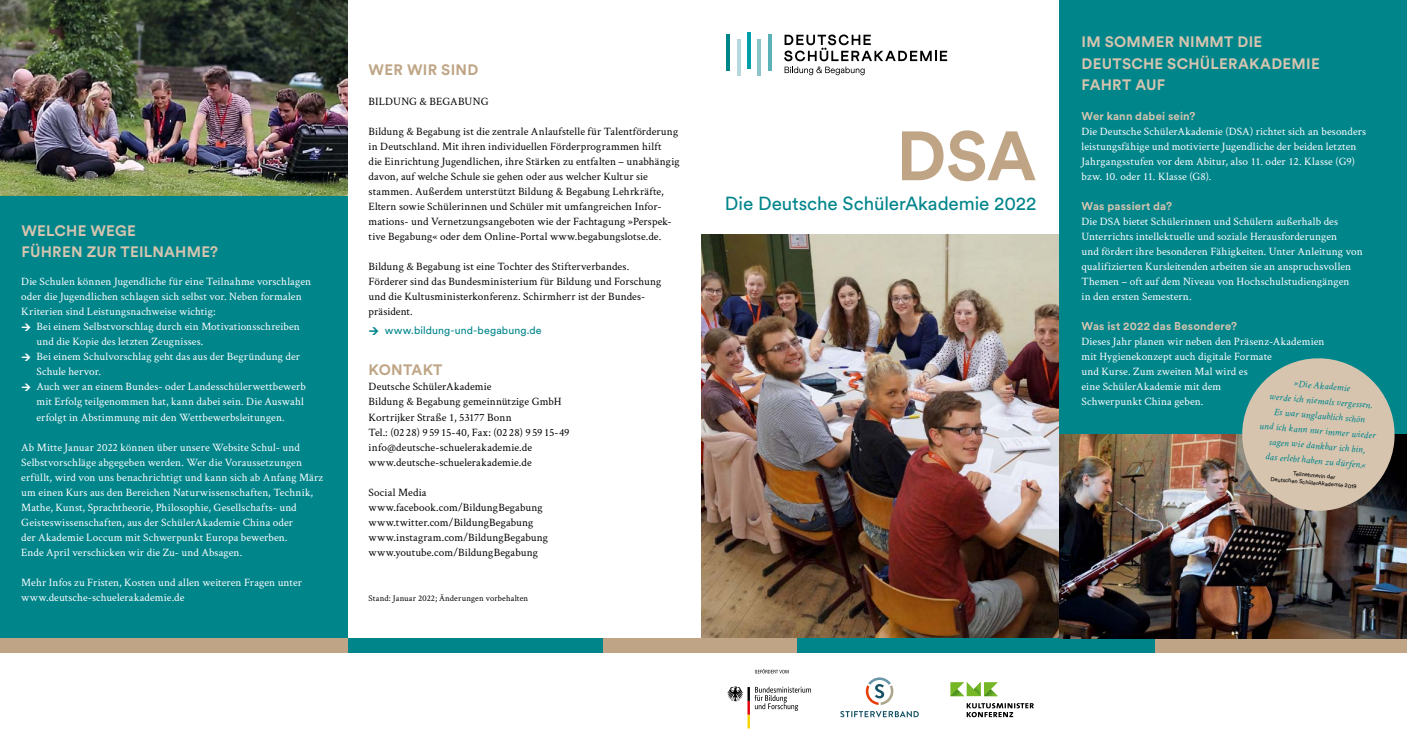
<style>
.page{position:relative;width:1407px;height:745px;background:#fff}
.page>*{position:absolute;margin:0;border:0;box-sizing:border-box;transform-origin:0 0}
.t1{font:700 68.75px "Circular XX";color:#bfa585}
.t2{font:18.75px "Circular XX";letter-spacing:-.005em;color:#00858b}
.t3{font:700 15px/21.2px "Circular XX";letter-spacing:.015em;color:#d6c4af}
.t4{font:700 15px "Circular XX";letter-spacing:.02em;color:#bfa585}
.t5{font:11.25px/15px "Crimson Text";letter-spacing:.01em;color:#fff}
.t6{font:11.25px/15px "Crimson Text";letter-spacing:.01em;color:#000}
.t7{font:700 11.25px "Circular XX";letter-spacing:.015em;color:#d6c4af}
.t8{font:10.62px "Circular XX";letter-spacing:.01em;color:#00858b}
.t9{font:italic 10px/15px "Crimson Text";color:#00858b;text-align:center}
.t10{font:8.75px "Crimson Text";letter-spacing:.015em;color:#000}
.t11{font:5.62px/7.5px "Circular XX";color:#000;text-align:center}
</style>
<div class="page">
<img style="left:702px;top:235px;width:357px;height:403px">
<svg style="left:966px;top:703px;width:68px;height:13px"></svg>
<svg style="left:950px;top:682px;width:48px;height:13px"></svg>
<img style="left:950px;top:688px;width:14px;height:7px">
<svg style="left:727px;top:686px;width:84px;height:42px"></svg>
<svg style="left:755px;top:669px;width:33px;height:4px"></svg>
<svg style="left:840px;top:711px;width:79px;height:5px"></svg>
<svg style="left:866px;top:677px;width:27px;height:27px"></svg>
<div style="left:0;top:195px;width:347px;height:446px;background:#00858b"></div>
<div style="left:1059px;top:0;width:348px;height:639px;background:#00858b"></div>
<hr style="left:726px;top:35px;width:4px;height:36px;background:#00858b">
<hr style="left:737px;top:39px;width:4px;height:36px;background:#b6d8db">
<hr style="left:747px;top:32px;width:4px;height:37px;background:#009fa7">
<hr style="left:757px;top:39px;width:4px;height:36px;background:#8cc5c9">
<hr style="left:768px;top:35px;width:3px;height:36px;background:#5ab1b8">
<svg style="left:784px;top:34px;width:163px;height:41px"></svg>
<img style="left:0;top:0;width:347px;height:195px">
<div style="left:602px;top:638px;width:195px;height:14px;background:#bfa585"></div>
<div style="left:1155px;top:638px;width:252px;height:14px;background:#bfa585"></div>
<div style="left:797px;top:638px;width:358px;height:14px;background:#00858b"></div>
<div style="left:347px;top:638px;width:255px;height:14px;background:#00858b"></div>
<div style="left:0;top:638px;width:347px;height:14px;background:#bfa585"></div>
<img style="left:1059px;top:434px;width:348px;height:204px">
<svg style="left:1239px;top:358px;width:159px;height:156px"></svg>
<h3 class="t3" style="left:21px;top:219px;width:198px">WELCHE WEGE<br>FÜHREN ZUR TEILNAHME?</h3>
<p class="t5" style="left:21px;top:273px;width:291px">Die Schulen können Jugendliche für eine Teilnahme vorschlagen oder die Jugendlichen schlagen sich selbst vor. Neben formalen<br>Kriterien sind Leistungsnachweise wichtig:</p>
<p class="t5" style="left:36px;top:318px;width:271px">Bei einem Selbstvorschlag durch ein Motivationsschreiben und die Kopie des letzten Zeugnisses.<br>Bei einem Schulvorschlag geht das aus der Begründung der Schule hervor.<br>Auch wer an einem Bundes- oder Landesschülerwettbewerb mit Erfolg teilgenommen hat, kann dabei sein. Die Auswahl erfolgt in Abstimmung mit den Wettbewerbsleitungen.</p>
<p class="t5" style="left:21px;top:438px;width:303px">Ab Mitte Januar 2022 können über unsere Website Schul- und Selbstvorschläge abgegeben werden. Wer die Voraussetzungen erfüllt, wird von uns benachrichtigt und kann sich ab Anfang März um einen Kurs aus den Bereichen Naturwissenschaften, Technik, Mathe, Kunst, Sprachtheorie, Philosophie, Gesellschafts- und Geisteswissenschaften, aus der SchülerAkademie China oder<br>der Akademie Loccum mit Schwerpunkt Europa bewerben.<br>Ende April verschicken wir die Zu- und Absagen.</p>
<p class="t5" style="left:21px;top:573px;width:282px">Mehr Infos zu Fristen, Kosten und allen weiteren Fragen unter www.deutsche-schuelerakademie.de</p>
<h3 class="t4" style="left:369px;top:59px;width:111px">WER WIR SIND</h3>
<p class="t6" style="left:369px;top:93px;width:121px">BILDUNG &amp; BEGABUNG</p>
<p class="t6" style="left:369px;top:123px;width:313px">Bildung &amp; Begabung ist die zentrale Anlaufstelle für Talentförderung in Deutschland. Mit ihren individuellen Förderprogrammen hilft<br>die Einrichtung Jugendlichen, ihre Stärken zu entfalten – unabhängig davon, auf welche Schule sie gehen oder aus welcher Kultur sie stammen. Außerdem unterstützt Bildung &amp; Begabung Lehrkräfte, Eltern sowie Schülerinnen und Schüler mit umfangreichen Infor&shy;mations- und Vernetzungsangeboten wie der Fachtagung »Perspek&shy;tive Begabung« oder dem Online-Portal www.begabungslotse.de.</p>
<p class="t6" style="left:369px;top:258px;width:294px">Bildung &amp; Begabung ist eine Tochter des Stifterverbandes.<br>Förderer sind das Bundesministerium für Bildung und Forschung und die Kultusministerkonferenz. Schirmherr ist der Bundes&shy;präsident.</p>
<p class="t8" style="left:385px;top:323px;width:158px">www.bildung-und-begabung.de</p>
<h3 class="t4" style="left:369px;top:359px;width:75px">KONTAKT</h3>
<p class="t6" style="left:369px;top:378px;width:202px">Deutsche SchülerAkademie<br>Bildung &amp; Begabung gemeinnützige GmbH Kortrijker Straße 1, 53177 Bonn<br>Tel.: (02 28) 9 59 15-40, Fax: (02 28) 9 59 15-49 info@deutsche-schuelerakademie.de www.deutsche-schuelerakademie.de</p>
<p class="t6" style="left:369px;top:483px;width:181px">Social Media www.facebook.com/BildungBegabung www.twitter.com/BildungBegabung www.instagram.com/BildungBegabung www.youtube.com/BildungBegabung</p>
<p class="t10" style="left:369px;top:591px;width:161px">Stand: Januar 2022; Änderungen vorbehalten</p>
<h1 class="t1" style="left:896px;top:109px;width:141px">DSA</h1>
<h2 class="t2" style="left:725px;top:191px;width:313px">Die Deutsche SchülerAkademie 2022</h2>
<h3 class="t3" style="left:1081px;top:31px;width:240px">IM SOMMER NIMMT DIE<br>DEUTSCHE SCHÜLERAKADEMIE<br>FAHRT AUF</h3>
<p class="t7" style="left:1081px;top:108px;width:115px">Wer kann dabei sein?</p>
<p class="t5" style="left:1081px;top:123px;width:286px">Die Deutsche SchülerAkademie (DSA) richtet sich an besonders leistungsfähige und motivierte Jugendliche der beiden letzten Jahrgangsstufen vor dem Abitur, also 11. oder 12. Klasse (G9) bzw. 10. oder 11. Klasse (G8).</p>
<p class="t7" style="left:1081px;top:198px;width:92px">Was passiert da?</p>
<p class="t5" style="left:1081px;top:213px;width:283px">Die DSA bietet Schülerinnen und Schülern außerhalb des Unterrichts intellektuelle und soziale Herausforderungen<br>und fördert ihre besonderen Fähigkeiten. Unter Anleitung von qualifizierten Kursleitenden arbeiten sie an anspruchsvollen Themen – oft auf dem Niveau von Hochschulstudiengängen<br>in den ersten Semestern.</p>
<p class="t7" style="left:1081px;top:318px;width:157px">Was ist 2022 das Besondere?</p>
<p class="t5" style="left:1081px;top:333px;width:244px">Dieses Jahr planen wir neben den Präsenz-Akademien mit Hygienekonzept auch digitale Formate<br>und Kurse. Zum zweiten Mal wird es<br>eine SchülerAkademie mit dem<br>Schwerpunkt China geben.</p>
<p class="t9" style="left:1264px;top:373px;width:118px;rotate:5deg">»Die Akademie<br>werde ich niemals vergessen.<br>Es war unglaublich schön<br>und ich kann nur immer wieder sagen wie dankbar ich bin,<br>das erlebt haben zu dürfen.«</p>
<p class="t11" style="left:1271px;top:467px;width:88px;rotate:5deg">Teilnehmerin der<br>Deutschen SchülerAkademie 2019</p>
</div>
